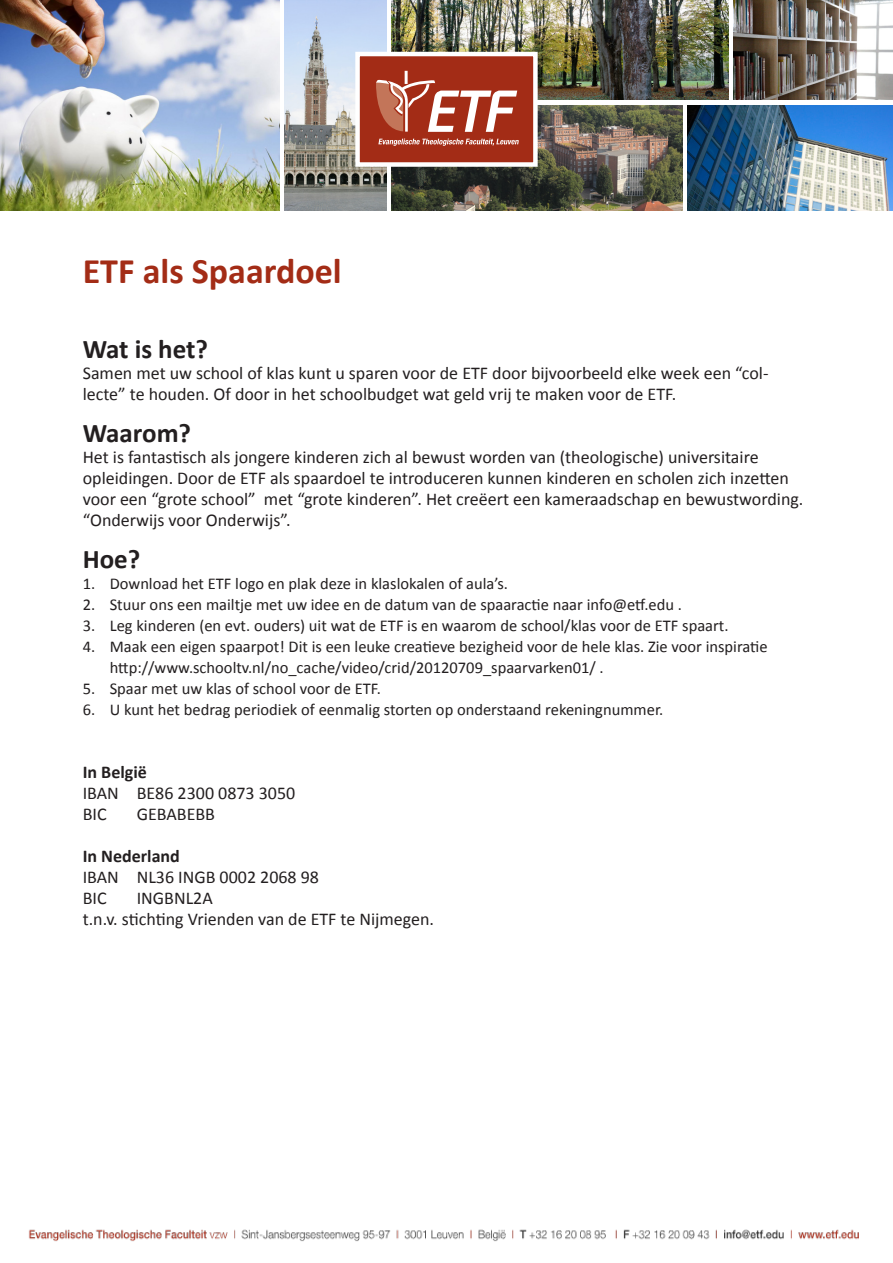
<style>
.page{position:relative;width:893px;height:1263px;background:#fff}
.page>*{position:absolute;margin:0;border:0;box-sizing:border-box;transform-origin:0 0}
.t1{font:700 36px "Calibri";color:#a32c16}
.t2{font:700 27px "Calibri";color:#231f20}
.t3{font:18px/21px "Calibri";color:#231f20}
.t4{font:700 18px "Calibri";color:#231f20}
.opsomming{font:16.5px/21px "Calibri";color:#231f20}
</style>
<div class="page">
<img style="left:0;top:0;width:279px;height:210px">
<img style="left:284px;top:0;width:102px;height:210px">
<img style="left:734px;top:0;width:159px;height:99px">
<img style="left:391px;top:105px;width:292px;height:105px">
<img style="left:688px;top:105px;width:205px;height:105px">
<img style="left:391px;top:0;width:338px;height:99px">
<div style="left:355px;top:52px;width:183px;height:115px;background:#a32c16;border:4px solid #fff"></div>
<svg style="left:378px;top:139px;width:141px;height:7px"></svg>
<svg style="left:376px;top:71px;width:141px;height:61px"></svg>
<img style="left:29px;top:1229px;width:830px;height:13px">
<p class="t1" style="left:83px;top:246px;width:261px">ETF als Spaardoel</p>
<p class="t2" style="left:83px;top:330px;width:127px">Wat is het?</p>
<p class="t3" style="left:83px;top:362px;width:687px">Samen met uw school of klas kunt u sparen voor de ETF door bijvoorbeeld elke week een “col&shy;lecte” te houden. Of door in het schoolbudget wat geld vrij te maken voor de ETF.</p>
<p class="t2" style="left:83px;top:414px;width:110px">Waarom?</p>
<p class="t3" style="left:83px;top:446px;width:722px">Het is fantastisch als jongere kinderen zich al bewust worden van (theologische) universitaire opleidingen. Door de ETF als spaardoel te introduceren kunnen kinderen en scholen zich inzetten voor een “grote school” met “grote kinderen”. Het creëert een kameraadschap en bewustwording. “Onderwijs voor Onderwijs”.</p>
<p class="t2" style="left:83px;top:540px;width:59px">Hoe?</p>
<p class="opsomming" style="left:83px;top:573px;width:427px">1. Download het ETF logo en plak deze in klaslokalen of aula’s.</p>
<p class="opsomming" style="left:83px;top:594px;width:601px">2. Stuur ons een mailtje met uw idee en de datum van de spaaractie naar info@etf.edu .</p>
<p class="opsomming" style="left:83px;top:615px;width:647px">3. Leg kinderen (en evt. ouders) uit wat de ETF is en waarom de school/klas voor de ETF spaart.</p>
<p class="opsomming" style="left:110px;top:636px;width:659px;text-indent:-27px">4. Maak een eigen spaarpot! Dit is een leuke creatieve bezigheid voor de hele klas. Zie voor inspiratie http://www.schooltv.nl/no_cache/video/crid/20120709_spaarvarken01/ .</p>
<p class="opsomming" style="left:83px;top:678px;width:300px">5. Spaar met uw klas of school voor de ETF.</p>
<p class="opsomming" style="left:83px;top:699px;width:582px">6. U kunt het bedrag periodiek of eenmalig storten op onderstaand rekeningnummer.</p>
<p class="t4" style="left:83px;top:760px;width:66px">In België</p>
<p class="t3" style="left:83px;top:782px;width:214px">IBAN BE86 2300 0873 3050</p>
<p class="t3" style="left:83px;top:803px;width:25px">BIC</p>
<p class="t3" style="left:137px;top:803px;width:80px">GEBABEBB</p>
<p class="t4" style="left:83px;top:844px;width:99px">In Nederland</p>
<p class="t3" style="left:83px;top:866px;width:238px">IBAN NL36 INGB 0002 2068 98</p>
<p class="t3" style="left:83px;top:887px;width:25px">BIC</p>
<p class="t3" style="left:137px;top:887px;width:78px">INGBNL2A</p>
<p class="t3" style="left:83px;top:908px;width:353px">t.n.v. stichting Vrienden van de ETF te Nijmegen.</p>
</div>
